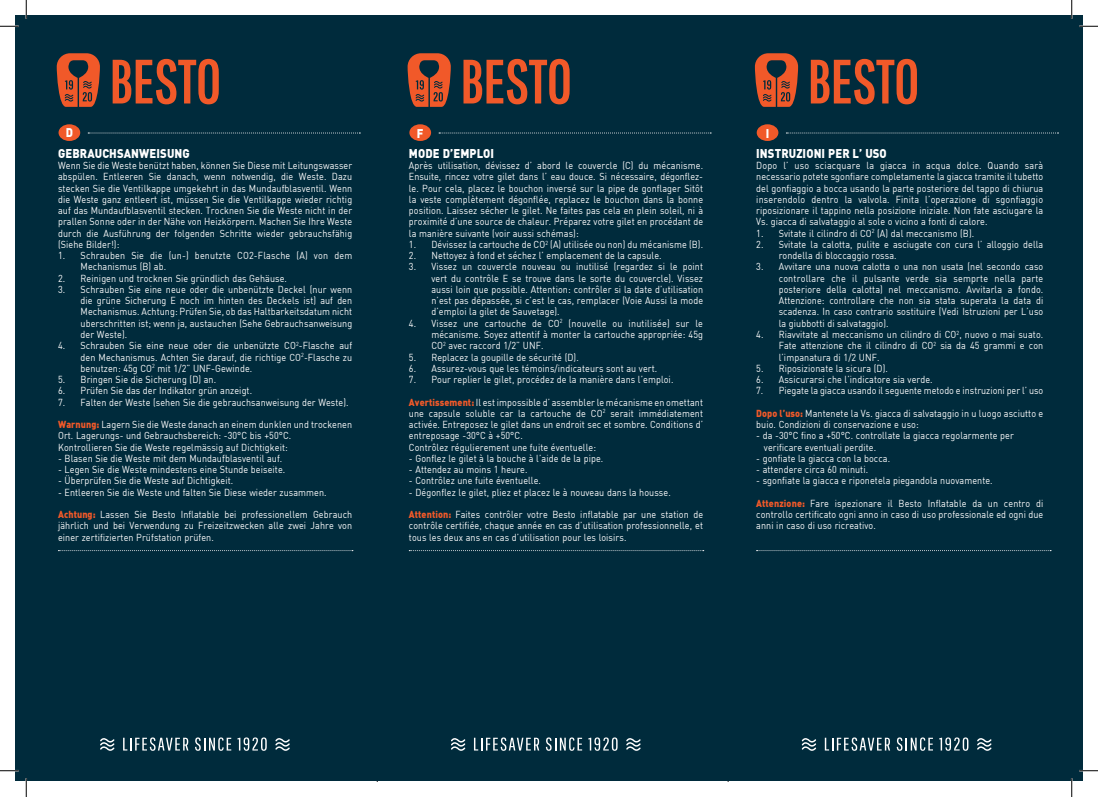
<style>
.page{position:relative;width:1098px;height:797px;background:#fff}
.page>*{position:absolute;margin:0;border:0;box-sizing:border-box;transform-origin:0 0}
.t1{font:900 12.5px "DIN";letter-spacing:.01em;color:#fff;scale:.9 1}
.t2{font:900 12.38px "DIN";color:#fff;scale:.9 1}
.t3{font:10px/11.2px "DIN";letter-spacing:.01em;color:#fff;text-align:justify;scale:.9 1}
.s1{font-weight:900;color:#f15929}
</style>
<div class="page">
<div style="left:16px;top:16px;width:361px;height:765px;background:#002b3c"></div>
<div style="left:728px;top:16px;width:354px;height:765px;background:#002b3c"></div>
<div style="left:377px;top:16px;width:351px;height:765px;background:#002b3c"></div>
<svg style="left:113px;top:59px;width:106px;height:45px"></svg>
<svg style="left:57px;top:53px;width:43px;height:54px"></svg>
<svg style="left:811px;top:59px;width:106px;height:45px"></svg>
<svg style="left:755px;top:53px;width:43px;height:54px"></svg>
<svg style="left:463px;top:59px;width:107px;height:45px"></svg>
<svg style="left:408px;top:53px;width:43px;height:54px"></svg>
<svg style="left:123px;top:737px;width:65px;height:13px"></svg>
<svg style="left:195px;top:737px;width:36px;height:13px"></svg>
<svg style="left:237px;top:737px;width:30px;height:13px"></svg>
<svg style="left:100px;top:738px;width:14px;height:12px"></svg>
<svg style="left:275px;top:738px;width:15px;height:12px"></svg>
<svg style="left:825px;top:737px;width:65px;height:13px"></svg>
<svg style="left:897px;top:737px;width:36px;height:13px"></svg>
<svg style="left:939px;top:737px;width:29px;height:13px"></svg>
<svg style="left:802px;top:738px;width:14px;height:12px"></svg>
<svg style="left:977px;top:738px;width:14px;height:12px"></svg>
<svg style="left:474px;top:737px;width:65px;height:13px"></svg>
<svg style="left:546px;top:737px;width:36px;height:13px"></svg>
<svg style="left:588px;top:737px;width:29px;height:13px"></svg>
<svg style="left:451px;top:738px;width:14px;height:12px"></svg>
<svg style="left:626px;top:738px;width:15px;height:12px"></svg>
<svg style="left:88px;top:133px;width:272px;height:1px"></svg>
<div style="left:59px;top:124px;width:21px;height:17px;background:#f15929;border-radius:50%"></div>
<svg style="left:58px;top:550px;width:295px;height:1px"></svg>
<svg style="left:439px;top:133px;width:272px;height:1px"></svg>
<div style="left:409px;top:124px;width:22px;height:17px;background:#f15929;border-radius:50%"></div>
<svg style="left:409px;top:550px;width:295px;height:1px"></svg>
<svg style="left:786px;top:133px;width:272px;height:1px"></svg>
<div style="left:757px;top:124px;width:21px;height:17px;background:#f15929;border-radius:50%"></div>
<svg style="left:756px;top:550px;width:295px;height:1px"></svg>
<svg style="left:0;top:25px;width:19px;height:2px"></svg>
<svg style="left:1079px;top:25px;width:19px;height:2px"></svg>
<svg style="left:0;top:770px;width:19px;height:1px"></svg>
<svg style="left:1079px;top:770px;width:19px;height:1px"></svg>
<svg style="left:25px;top:0;width:2px;height:19px"></svg>
<svg style="left:25px;top:778px;width:2px;height:19px"></svg>
<svg style="left:1071px;top:0;width:1px;height:19px"></svg>
<svg style="left:1071px;top:778px;width:1px;height:19px"></svg>
<p class="t2" style="left:66px;top:124px;width:10px">D</p>
<p class="t1" style="left:58px;top:145px;width:148px">GEBRAUCHSANWEISUNG</p>
<p class="t3" style="left:58px;top:160px;width:328px">Wenn Sie die Weste benützt haben, können Sie Diese mit Leitungswasser abspülen. Entleeren Sie danach, wenn notwendig, die Weste. Dazu stecken Sie die Ventilkappe umgekehrt in das Mundaufblasventil. Wenn die Weste ganz entleert ist, müssen Sie die Ventilkappe wieder richtig auf das Mundaufblasventil stecken. Trocknen Sie die Weste nicht in der prallen Sonne oder in der Nähe von Heizkörpern. Machen Sie Ihre Weste durch die Ausführung der folgenden Schritte wieder gebrauchsfähig (Siehe Bilder!):</p>
<p class="t3" style="left:81px;top:250px;width:303px;text-indent:-22px">1. Schrauben Sie die (un-) benutzte CO2-Flasche (A) von dem<br>Mechanismus (B) ab.</p>
<p class="t3" style="left:58px;top:272px;width:256px">2. Reinigen und trocknen Sie gründlich das Gehäuse.</p>
<p class="t3" style="left:81px;top:283px;width:303px;text-indent:-22px">3. Schrauben Sie eine neue oder die unbenützte Deckel (nur wenn die grüne Sicherung E noch im hinten des Deckels ist) auf den Mechanismus. Achtung: Prüfen Sie, ob das Haltbarkeitsdatum nicht uberschritten ist; wenn ja, austauchen (Sehe Gebrauchsanweisung der Weste).</p>
<p class="t3" style="left:81px;top:340px;width:303px;text-indent:-22px">4. Schrauben Sie eine neue oder die unbenützte CO<sup>2</sup>-Flasche auf den Mechanismus. Achten Sie darauf, die richtige CO<sup>2</sup>-Flasche zu benutzen: 45g CO<sup>2</sup> mit 1/2” UNF-Gewinde.</p>
<p class="t3" style="left:58px;top:373px;width:177px">5. Bringen Sie die Sicherung (D) an.</p>
<p class="t3" style="left:58px;top:385px;width:217px">6. Prüfen Sie das der Indikator grün anzeigt.</p>
<p class="t3" style="left:58px;top:396px;width:324px">7. Falten der Weste (sehen Sie die gebrauchsanweisung der Weste).</p>
<p class="t3" style="left:58px;top:418px;width:328px;text-align:left"><span class="s1">Warnung:</span> Lagern Sie die Weste danach an einem dunklen und trockenen<br>Ort. Lagerungs- und Gebrauchsbereich: -30°C bis +50°C.<br>Kontrollieren Sie die Weste regelmässig auf Dichtigkeit:</p>
<p class="t3" style="left:58px;top:452px;width:251px">- Blasen Sie die Weste mit dem Mundaufblasventil auf.</p>
<p class="t3" style="left:58px;top:463px;width:254px">- Legen Sie die Weste mindestens eine Stunde beiseite.</p>
<p class="t3" style="left:58px;top:475px;width:196px">- Überprüfen Sie die Weste auf Dichtigkeit.</p>
<p class="t3" style="left:58px;top:486px;width:300px">- Entleeren Sie die Weste und falten Sie Diese wieder zusammen.</p>
<p class="t3" style="left:58px;top:508px;width:328px"><span class="s1">Achtung:</span> Lassen Sie Besto Inflatable bei professionellem Gebrauch jährlich und bei Verwendung zu Freizeitzwecken alle zwei Jahre von einer zertifizierten Prüfstation prüfen.</p>
<p class="t2" style="left:417px;top:125px;width:9px">F</p>
<p class="t2" style="left:766px;top:125px;width:5px">I</p>
<p class="t1" style="left:756px;top:145px;width:147px">INSTRUZIONI PER L’ USO</p>
<p class="t3" style="left:756px;top:160px;width:320px">Dopo l’ uso sciacquare la giacca in acqua dolce. Quando sarà necessario potete sgonfiare completamente la giacca tramite il tubetto del gonfiaggio a bocca usando la parte posteriore del tappo di chiurua inserendolo dentro la valvola. Finita l’operazione di sgonfiaggio riposizionare il tappino nella posizione iniziale. Non fate asciugare la Vs. giacca di salvataggio al sole o vicino a fonti di calore.</p>
<p class="t3" style="left:756px;top:227px;width:244px">1. Svitate il cilindro di CO<sup>2</sup> (A) dal meccanismo (B).</p>
<p class="t3" style="left:779px;top:238px;width:295px;text-indent:-22px">2. Svitate la calotta, pulite e asciugate con cura l’ alloggio della rondella di bloccaggio rossa.</p>
<p class="t3" style="left:779px;top:261px;width:295px;text-indent:-22px">3. Avvitare una nuova calotta o una non usata (nel secondo caso controllare che il pulsante verde sia semprte nella parte posteriore della calotta) nel meccanismo. Avvitarla a fondo.<br>Attenzione: controllare che non sia stata superata la data di scadenza. In caso contrario sostituire (Vedi Istruzioni per L’uso la giubbotti di salvataggio).</p>
<p class="t3" style="left:779px;top:328px;width:295px;text-indent:-23px">4. Riavvitate al meccanismo un cilindro di CO<sup>2</sup>, nuovo o mai suato.<br>Fate attenzione che il cilindro di CO<sup>2</sup> sia da 45 grammi e con l’impanatura di 1/2 UNF.</p>
<p class="t3" style="left:756px;top:362px;width:148px">5. Riposizionate la sicura (D).</p>
<p class="t3" style="left:756px;top:373px;width:198px">6. Assicurarsi che l’indicatore sia verde.</p>
<p class="t3" style="left:756px;top:385px;width:320px">7. Piegate la giacca usando il seguente metodo e instruzioni per l’ uso</p>
<p class="t3" style="left:756px;top:407px;width:320px"><span class="s1">Dopo l’uso:</span> Mantenete la Vs. giacca di salvataggio in u luogo asciutto e buio. Condizioni di conservazione e uso:</p>
<p class="t3" style="left:764px;top:430px;width:279px;text-indent:-8px">- da -30°C fino a +50°C. controllate la giacca regolarmente per verificare eventuali perdite.</p>
<p class="t3" style="left:756px;top:452px;width:150px">- gonfiate la giacca con la bocca.</p>
<p class="t3" style="left:756px;top:463px;width:126px">- attendere circa 60 minuti.</p>
<p class="t3" style="left:756px;top:475px;width:264px">- sgonfiate la giacca e riponetela piegandola nuovamente.</p>
<p class="t3" style="left:756px;top:497px;width:320px"><span class="s1">Attenzione:</span> Fare ispezionare il Besto Inflatable da un centro di controllo certificato ogni anno in caso di uso professionale ed ogni due anni in caso di uso ricreativo.</p>
<p class="t1" style="left:409px;top:145px;width:96px">MODE D’EMPLOI</p>
<p class="t3" style="left:409px;top:160px;width:328px">Après utilisation, dévissez d’ abord le couvercle (C) du mécanisme.<br>Ensuite, rincez votre gilet dans l’ eau douce. Si nécessaire, dégonflez&shy;le. Pour cela, placez le bouchon inversé sur la pipe de gonflager Sitôt la veste complètement dégonflée, replacez le bouchon dans la bonne position. Laissez sécher le gilet. Ne faites pas cela en plein soleil, ni à proximité d’une source de chaleur. Préparez votre gilet en procédant de la manière suivante (voir aussi schémas):</p>
<p class="t3" style="left:409px;top:238px;width:328px">1. Dévissez la cartouche de CO<sup>2</sup> (A) utilisée ou non) du mécanisme (B).</p>
<p class="t3" style="left:409px;top:250px;width:282px">2. Nettoyez à fond et séchez l’ emplacement de la capsule.</p>
<p class="t3" style="left:431px;top:261px;width:303px;text-indent:-22px">3. Vissez un couvercle nouveau ou inutilisé (regardez si le point vert du contrôle E se trouve dans le sorte du couvercle). Vissez aussi loin que possible. Attention: contrôler si la date d’utilisation n’est pas dépassée, si c’est le cas, remplacer (Voie Aussi la mode d’emploi la gilet de Sauvetage).</p>
<p class="t3" style="left:431px;top:317px;width:303px;text-indent:-22px">4. Vissez une cartouche de CO<sup>2</sup> (nouvelle ou inutilisée) sur le mécanisme. Soyez attentif à monter la cartouche appropriée: 45g CO<sup>2</sup> avec raccord 1/2” UNF.</p>
<p class="t3" style="left:409px;top:351px;width:190px">5. Replacez la goupille de sécurité (D).</p>
<p class="t3" style="left:409px;top:362px;width:277px">6. Assurez-vous que les témoins/indicateurs sont au vert.</p>
<p class="t3" style="left:409px;top:373px;width:295px">7. Pour replier le gilet, procédez de la manière dans l’emploi.</p>
<p class="t3" style="left:409px;top:396px;width:328px;text-align:left"><span class="s1">Avertissement:</span> Il est impossible d’ assembler le mécanisme en omettant une capsule soluble car la cartouche de CO<sup>2</sup> serait immédiatement activée. Entreposez le gilet dans un endroit sec et sombre. Conditions d’ entreposage -30°C à +50°C.<br>Contrôlez régulierement une fuite éventuelle:</p>
<p class="t3" style="left:409px;top:452px;width:217px">- Gonflez le gilet à la bouche à l’aide de la pipe.</p>
<p class="t3" style="left:409px;top:463px;width:133px">- Attendez au moins 1 heure.</p>
<p class="t3" style="left:409px;top:475px;width:148px">- Contrôlez une fuite éventuelle.</p>
<p class="t3" style="left:409px;top:486px;width:292px">- Dégonflez le gilet, pliez et placez le à nouveau dans la housse.</p>
<p class="t3" style="left:409px;top:508px;width:328px"><span class="s1">Attention:</span> Faites contrôler votre Besto inflatable par une station de contrôle certifiée, chaque année en cas d’utilisation professionnelle, et tous les deux ans en cas d’utilisation pour les loisirs.</p>
</div>
